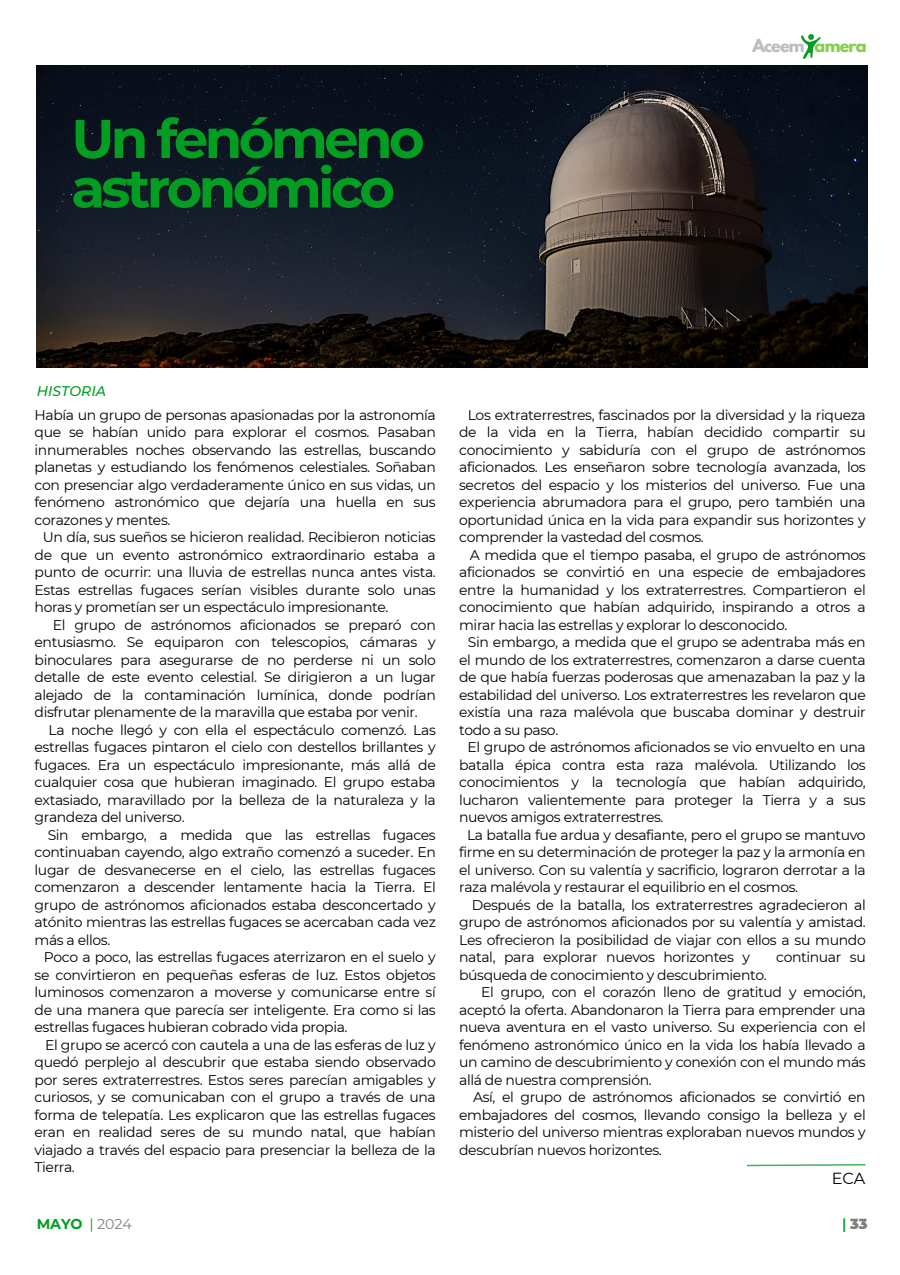
<style>
.page{position:relative;width:900px;height:1275px;background:#fff}
.page>*{position:absolute;margin:0;border:0;box-sizing:border-box;transform-origin:0 0}
.t1{font:700 54.6px/49.6px "Montserrat";letter-spacing:-.065em;color:#039d22}
.t2{font:700 16px "League Spartan";letter-spacing:-.05em;color:#bdbcbc}
.t3{font:16px "Montserrat";color:#000}
.t4{font:700 14.2px "Montserrat";color:#039d22}
.t5{font:900 14.2px "Montserrat";color:#808080}
.t6{font:14px/17.4px "Montserrat";letter-spacing:-.03em;color:#000;text-align:justify}
.t7{font:italic 500 14px "Montserrat";color:#039d22}
.s1{color:#83cf49}
.s2{font-weight:400}
.s3{font-weight:400;color:#808080}
.s4{font-weight:600;color:#039d22}
</style>
<div class="page">
<svg style="left:747px;top:1164px;width:119px;height:2px"></svg>
<svg style="left:801px;top:34px;width:20px;height:25px"></svg>
<img style="left:37px;top:66px;width:831px;height:301px">
<h1 class="t1" style="left:71px;top:114px;width:355px">Un fenómeno astronómico</h1>
<p class="t2" style="left:752px;top:37px;width:116px">Aceem <span class="s1">amera</span></p>
<p class="t7" style="left:37px;top:383px;width:71px">HISTORIA</p>
<p class="t6" style="left:35px;top:406px;width:403px">Había un grupo de personas apasionadas por la astronomía que se habían unido para explorar el cosmos. Pasaban innumerables noches observando las estrellas, buscando planetas y estudiando los fenómenos celestiales. Soñaban con presenciar algo verdaderamente ú nico en sus vidas, un fenómeno astronómico que dejaría una huella en sus corazones y mentes.</p>
<p class="t6" style="left:35px;top:529px;width:403px;text-indent:8px">Un día, sus sueños se hicieron realidad. Recibieron noticias de que un evento astronómico extraordinario estaba a punto de ocurrir: una lluvia de estrellas nunca antes vista.<br>Estas estrellas fugaces serían visibles durante solo unas horas y prometían ser un espectáculo impresionante.</p>
<p class="t6" style="left:35px;top:616px;width:403px;text-indent:18px">El grupo de astrónomos aficionados se preparó con entusiasmo. Se equiparon con telescopios, cá maras y binoculares para asegurarse de no perderse ni un solo detalle de este evento celestial. Se dirigieron a un lugar alejado de la contaminación lumínica, donde podrían disfrutar plenamente de la maravilla que estaba por venir.</p>
<p class="t6" style="left:35px;top:721px;width:403px;text-indent:14px">La noche llegó y con ella el espectáculo comenzó. Las estrellas fugaces pintaron el cielo con destellos brillantes y fugaces. Era un espectáculo impresionante, más allá de cualquier cosa que hubieran imaginado. El grupo estaba extasiado, maravillado por la belleza de la naturaleza y la grandeza del universo.</p>
<p class="t6" style="left:35px;top:826px;width:403px;text-indent:13px">Sin embargo, a medida que las estrellas fugaces continuaban cayendo, algo extraño comenzó a suceder. En lugar de desvanecerse en el cielo, las estrellas fugaces comenzaron a descender lentamente hacia la Tierra. El grupo de astrónomos aficionados estaba desconcertado y atónito mientras las estrellas fugaces se acercaban cada vez más a ellos.</p>
<p class="t6" style="left:35px;top:949px;width:403px;text-align:left;text-indent:9px">Poco a poco, las estrellas fugaces aterrizaron en el suelo y se convirtieron en pequeñas esferas de luz. Estos objetos luminosos comenzaron a moverse y comunicarse entre sí de una manera que parecía ser inteligente. Era como si las estrellas fugaces hubieran cobrado vida propia.</p>
<p class="t6" style="left:35px;top:1036px;width:403px;text-indent:10px">El grupo se acercó con cautela a una de las esferas de luz y quedó perplejo al descubrir que estaba siendo observado por seres extraterrestres. Estos seres parecían amigables y curiosos, y se comunicaban con el grupo a través de una forma de telepatía. Les explicaron que las estrellas fugaces eran en realidad seres de su mundo natal, que habían viajado a través del espacio para presenciar la belleza de la Tierra.</p>
<p class="t6" style="left:459px;top:406px;width:408px;text-indent:9px">Los extraterrestres, fascinados por la diversidad y la riqueza de la vida en la Tierra, habían decidido compartir su conocimiento y sabiduría con el grupo de astrónomos aficionados. Les enseñaron sobre tecnología avanzada, los secretos del espacio y los misterios del universo. Fue una experiencia abrumadora para el grupo, pero también una oportunidad ú nica en la vida para expandir sus horizontes y comprender la vastedad del cosmos.</p>
<p class="t6" style="left:459px;top:546px;width:408px;text-indent:11px">A medida que el tiempo pasaba, el grupo de astrónomos aficionados se convirtió en una especie de embajadores entre la humanidad y los extraterrestres. Compartieron el conocimiento que habían adquirido, inspirando a otros a mirar hacia las estrellas y explorar lo desconocido.</p>
<p class="t6" style="left:459px;top:634px;width:408px;text-indent:9px">Sin embargo, a medida que el grupo se adentraba más en el mundo de los extraterrestres, comenzaron a darse cuenta de que había fuerzas poderosas que amenazaban la paz y la estabilidad del universo. Los extraterrestres les revelaron que existía una raza malévola que buscaba dominar y destruir todo a su paso.</p>
<p class="t6" style="left:459px;top:739px;width:408px;text-indent:8px">El grupo de astrónomos aficionados se vio envuelto en una batalla épica contra esta raza malévola. Utilizando los conocimientos y la tecnología que habían adquirido, lucharon valientemente para proteger la Tierra y a sus nuevos amigos extraterrestres.</p>
<p class="t6" style="left:459px;top:826px;width:408px;text-indent:8px">La batalla fue ardua y desafiante, pero el grupo se mantuvo firme en su determinación de proteger la paz y la armonía en el universo. Con su valentía y sacrificio, lograron derrotar a la raza malévola y restaurar el equilibrio en el cosmos.</p>
<h2 class="t6" style="left:459px;top:896px;width:408px;text-indent:13px">Después de la batalla, los extraterrestres agradecieron al grupo de astrónomos aficionados por su valentía y amistad.<br>Les ofrecieron la posibilidad de viajar con ellos a su mundo natal, para explorar nuevos horizontes y</h2>
<h2 class="t6" style="left:776px;top:949px;width:91px">continuar su</h2>
<h2 class="t6" style="left:459px;top:966px;width:309px">búsqueda de conocimiento y descubrimiento.</h2>
<h4 class="t6" style="left:459px;top:984px;width:408px;text-indent:22px">El grupo, con el corazón lleno de gratitud y emoción, aceptó la oferta. Abandonaron la Tierra para emprender una nueva aventura en el vasto universo. Su experiencia con el fenómeno astronómico ú nico en la vida los había llevado a un camino de descubrimiento y conexión con el mundo más allá de nuestra comprensión.</h4>
<h5 class="t6" style="left:459px;top:1089px;width:408px;text-indent:14px">Así, el grupo de astrónomos aficionados se convirtió en embajadores del cosmos, llevando consigo la belleza y el misterio del universo mientras exploraban nuevos mundos y descubrían nuevos horizontes.</h5>
<h3 class="t3" style="left:832px;top:1169px;width:35px">ECA</h3>
<p class="t4" style="left:37px;top:1215px;width:96px">MAYO <span class="s2">|</span> <span class="s3">2024</span></p>
<p class="t5" style="left:842px;top:1215px;width:27px"><span class="s4">|</span> 33</p>
</div>
